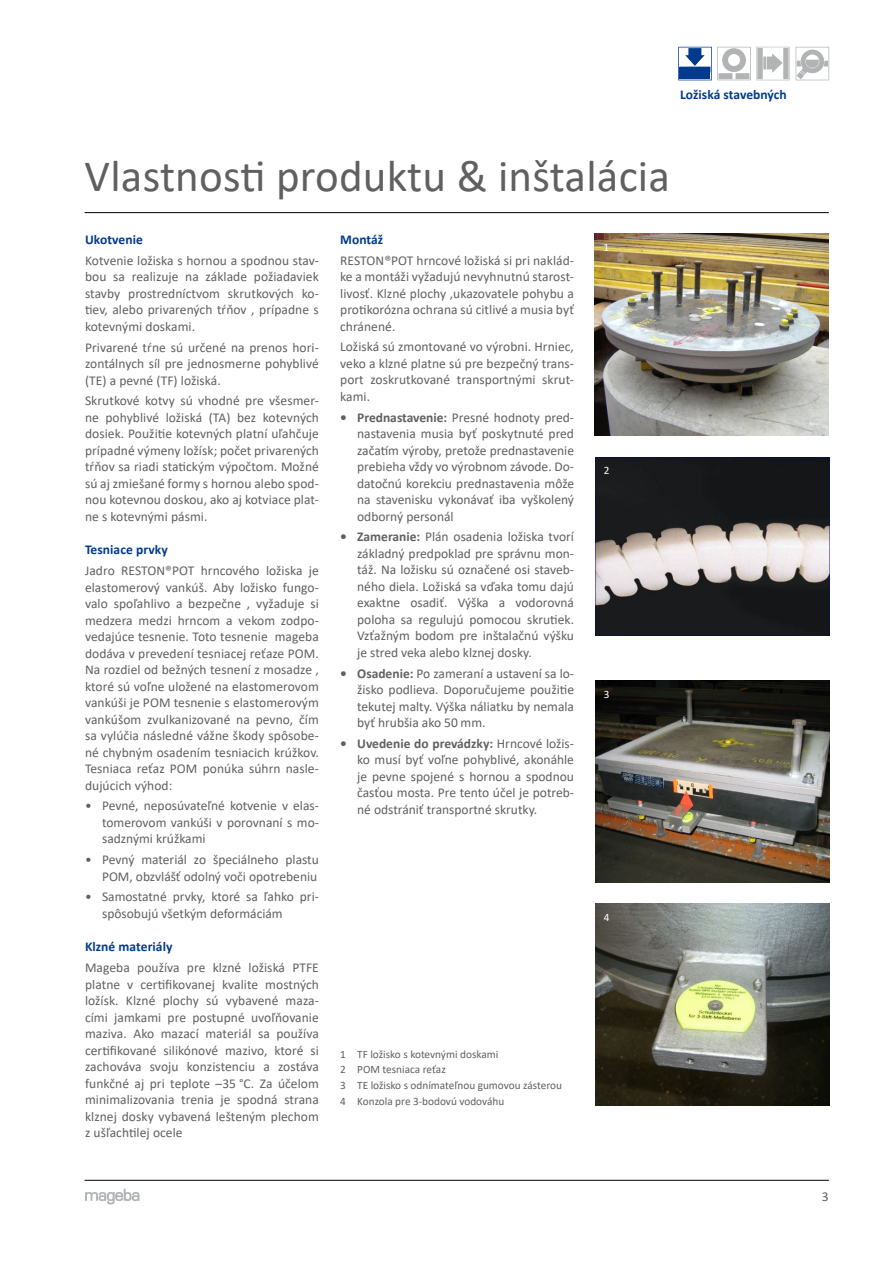
<style>
.page{position:relative;width:893px;height:1263px;background:#fff}
.page>*{position:absolute;margin:0;border:0;box-sizing:border-box;transform-origin:0 0}
.t1{font:45px "Calibri";letter-spacing:.005em;color:#616060}
.t2{font:13.5px/16.5px "Calibri";color:#616060;text-align:justify}
.t3{font:700 13.5px "Calibri";letter-spacing:.005em;color:#003a8c}
.t4{font:11.25px/15.6px "Calibri";color:#616060}
.t5{font:11.25px "Calibri";color:#fff}
.s1{font-weight:700}
</style>
<div class="page">
<hr style="left:85px;top:1180px;width:744px;height:1px;background:#000">
<hr style="left:85px;top:212px;width:744px;height:1px;background:#000">
<svg style="left:85px;top:1189px;width:55px;height:15px"></svg>
<svg style="left:796px;top:47px;width:34px;height:33px"></svg>
<svg style="left:796px;top:72px;width:8px;height:7px"></svg>
<svg style="left:678px;top:47px;width:112px;height:33px"></svg>
<img style="left:595px;top:234px;width:234px;height:202px">
<img style="left:595px;top:457px;width:234px;height:179px">
<img style="left:595px;top:680px;width:234px;height:202px">
<img style="left:595px;top:904px;width:234px;height:202px">
<p class="t3" style="left:680px;top:85px;width:108px">Ložiská stavebných</p>
<h1 class="t1" style="left:85px;top:145px;width:587px">Vlastnosti produktu &amp; inštalácia</h1>
<p class="t3" style="left:85px;top:230px;width:59px">Ukotvenie</p>
<p class="t2" style="left:85px;top:252px;width:235px">Kotvenie ložiska s hornou a spodnou stav&shy;bou sa realizuje na základe požiadaviek stavby prostredníctvom skrutkových ko&shy;tiev, alebo privarených tŕňov , prípadne s kotevnými doskami.</p>
<p class="t2" style="left:85px;top:338px;width:235px">Privarené tŕne sú určené na prenos hori&shy;zontálnych síl pre jednosmerne pohyblivé (TE) a pevné (TF) ložiská.</p>
<p class="t2" style="left:85px;top:392px;width:235px">Skrutkové kotvy sú vhodné pre všesmer&shy;ne pohyblivé ložiská (TA) bez kotevných dosiek. Použitie kotevných platní uľahčuje prípadné výmeny ložísk; počet privarených tŕňov sa riadi statickým výpočtom. Možné sú aj zmiešané formy s hornou alebo spod&shy;nou kotevnou doskou, ako aj kotviace plat&shy;ne s kotevnými pásmi.</p>
<p class="t3" style="left:85px;top:540px;width:84px">Tesniace prvky</p>
<p class="t2" style="left:85px;top:562px;width:235px">Jadro RESTON®POT hrncového ložiska je elastomerový vankúš. Aby ložisko fungo&shy;valo spoľahlivo a bezpečne , vyžaduje si medzera medzi hrncom a vekom zodpo&shy;vedajúce tesnenie. Toto tesnenie mageba dodáva v prevedení tesniacej reťaze POM.<br>Na rozdiel od bežných tesnení z mosadze , ktoré sú voľne uložené na elastomerovom vankúši je POM tesnenie s elastomerovým vankúšom zvulkanizované na pevno, čím sa vylúčia následné vážne škody spôsobe&shy;né chybným osadením tesniacich krúžkov.<br>Tesniaca reťaz POM ponúka súhrn nasle&shy;dujúcich výhod:</p>
<p class="t2" style="left:102px;top:797px;width:218px;text-indent:-17px">• Pevné, neposúvateľné kotvenie v elas&shy;tomerovom vankúši v porovnaní s mo&shy;sadznými krúžkami</p>
<p class="t2" style="left:85px;top:851px;width:235px;text-align:right">• Pevný materiál zo špeciálneho plastu<br>POM, obzvlášť odolný voči opotrebeniu</p>
<p class="t2" style="left:102px;top:888px;width:218px;text-indent:-17px">• Samostatné prvky, ktoré sa ľahko pri&shy;spôsobujú všetkým deformáciám</p>
<p class="t3" style="left:85px;top:937px;width:89px">Klzné materiály</p>
<p class="t2" style="left:85px;top:959px;width:235px">Mageba používa pre klzné ložiská PTFE platne v certifikovanej kvalite mostných ložísk. Klzné plochy sú vybavené maza&shy;cími jamkami pre postupné uvoľňovanie maziva. Ako mazací materiál sa používa certifikované silikónové mazivo, ktoré si zachováva svoju konzistenciu a zostáva funkčné aj pri teplote –35 °C. Za účelom minimalizovania trenia je spodná strana klznej dosky vybavená lešteným plechom z ušľachtilej ocele</p>
<p class="t3" style="left:340px;top:230px;width:45px">Montáž</p>
<p class="t2" style="left:340px;top:252px;width:235px">RESTON®POT hrncové ložiská si pri naklád&shy;ke a montáži vyžadujú nevyhnutnú starost&shy;livosť. Klzné plochy ,ukazovatele pohybu a protikorózna ochrana sú citlivé a musia byť chránené.</p>
<p class="t2" style="left:340px;top:338px;width:235px">Ložiská sú zmontované vo výrobni. Hrniec, veko a klzné platne sú pre bezpečný trans&shy;port zoskrutkované transportnými skrut&shy;kami.</p>
<p class="t2" style="left:357px;top:409px;width:218px;text-indent:-17px"><span class="s1">• Prednastavenie:</span> Presné hodnoty pred&shy;nastavenia musia byť poskytnuté pred začatím výroby, pretože prednastavenie prebieha vždy vo výrobnom závode. Do&shy;datočnú korekciu prednastavenia môže na stavenisku vykonávať iba vyškolený odborný personál</p>
<p class="t2" style="left:357px;top:528px;width:218px;text-indent:-17px"><span class="s1">• Zameranie:</span> Plán osadenia ložiska tvorí základný predpoklad pre správnu mon&shy;táž. Na ložisku sú označené osi staveb&shy;ného diela. Ložiská sa vďaka tomu dajú exaktne osadiť. Výška a vodorovná poloha sa regulujú pomocou skrutiek.<br>Vzťažným bodom pre inštalačnú výšku je stred veka alebo klznej dosky.</p>
<p class="t2" style="left:357px;top:664px;width:218px;text-indent:-17px"><span class="s1">• Osadenie:</span> Po zameraní a ustavení sa lo&shy;žisko podlieva. Doporučujeme použitie tekutej malty. Výška náliatku by nemala byť hrubšia ako 50 mm.</p>
<p class="t2" style="left:357px;top:735px;width:218px;text-indent:-17px"><span class="s1">• Uvedenie do prevádzky:</span> Hrncové ložis&shy;ko musí byť voľne pohyblivé, akonáhle je pevne spojené s hornou a spodnou časťou mosta. Pre tento účel je potreb&shy;né odstrániť transportné skrutky.</p>
<p class="t4" style="left:340px;top:1046px;width:223px">1 TF ložisko s kotevnými doskami<br>2 POM tesniaca reťaz<br>3 TE ložisko s odnímateľnou gumovou zásterou<br>4 Konzola pre 3-bodovú vodováhu</p>
<p class="t5" style="left:603px;top:239px;width:7px">1</p>
<p class="t5" style="left:604px;top:462px;width:7px">2</p>
<p class="t5" style="left:604px;top:686px;width:7px">3</p>
<p class="t5" style="left:604px;top:909px;width:7px">4</p>
<p class="t2" style="left:822px;top:1188px;width:8px">3</p>
</div>
